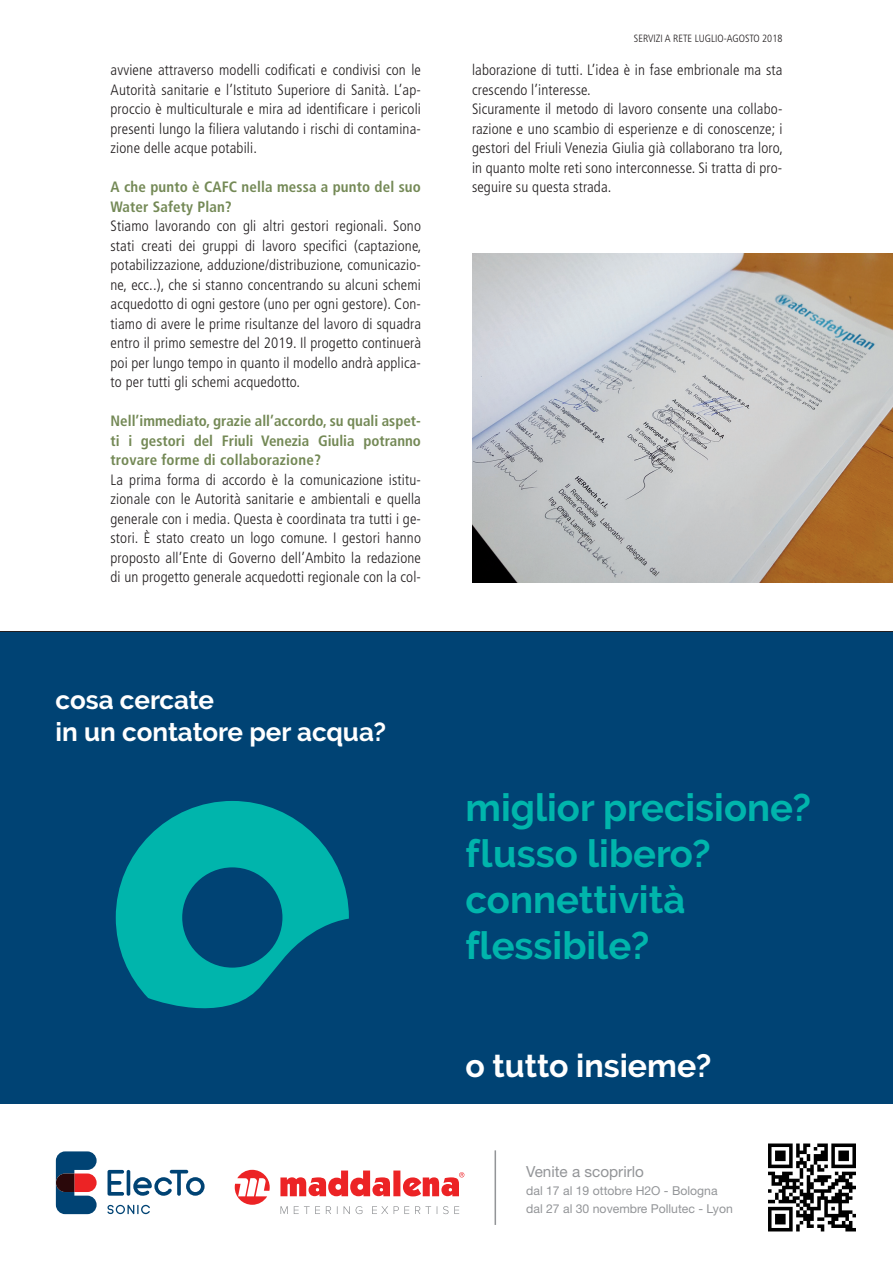
<style>
.page{position:relative;width:893px;height:1263px;background:#fff}
.page>*{position:absolute;margin:0;border:0;box-sizing:border-box;transform-origin:0 0}
.t1{font:700 38.25px/45.9px "Raleway";color:#00b5ac}
.t2{font:700 32.1px "Raleway";color:#fff}
.t3{font:700 25.95px/31.2px "Raleway";color:#fff}
.t4{font:15.3px "Helvetica Neue LT Std";color:#939598}
.t5{font:300 condensed 15px/19.5px "Frutiger LT Std";letter-spacing:.01em;color:#231f20;text-align:justify}
.t6{font:700 condensed 15px/19.5px "Frutiger LT Std";letter-spacing:.01em;color:#748956}
.t7{font:12.3px/18.3px "Helvetica Neue LT Std";color:#939598}
.t8{font:300 condensed 10.5px "Frutiger LT Std";color:#231f20}
</style>
<div class="page">
<div style="left:1px;top:631px;width:892px;height:632px;background:#004374"></div>
<div style="left:1px;top:1104px;width:892px;height:159px;background:#fff"></div>
<svg style="left:108px;top:1170px;width:16px;height:26px"></svg>
<hr style="left:127px;top:1170px;width:3px;height:26px;background:#004374;border-radius:2px">
<svg style="left:133px;top:1170px;width:72px;height:26px"></svg>
<svg style="left:107px;top:1205px;width:43px;height:9px"></svg>
<svg style="left:56px;top:1151px;width:41px;height:63px;background:#4a516f"></svg>
<hr style="left:495px;top:1150px;width:1px;height:75px;background:#939598">
<svg style="left:280px;top:1206px;width:179px;height:8px"></svg>
<svg style="left:280px;top:1170px;width:184px;height:26px"></svg>
<svg style="left:235px;top:1170px;width:35px;height:35px"></svg>
<img style="left:768px;top:1144px;width:87px;height:87px">
<svg style="left:116px;top:801px;width:233px;height:208px;fill:#00b5ac"></svg>
<hr style="left:0;top:631px;width:893px;height:1px;background:#231f20">
<img style="left:472px;top:253px;width:421px;height:330px">
<p class="t5" style="left:111px;top:60px;width:312px">avviene attraverso modelli codificati e condivisi con le Autorità sanitarie e l’Istituto Superiore di Sanità. L’ap&shy;proccio è multiculturale e mira ad identificare i pericoli presenti lungo la filiera valutando i rischi di contamina&shy;zione delle acque potabili.</p>
<p class="t6" style="left:111px;top:177px;width:312px">A che punto è CAFC nella messa a punto del suo<br>Water Safety Plan?</p>
<p class="t5" style="left:111px;top:216px;width:312px">Stiamo lavorando con gli altri gestori regionali. Sono stati creati dei gruppi di lavoro specifici (captazione, potabilizzazione, adduzione/distribuzione, comunicazio&shy;ne, ecc..), che si stanno concentrando su alcuni schemi acquedotto di ogni gestore (uno per ogni gestore). Con&shy;tiamo di avere le prime risultanze del lavoro di squadra entro il primo semestre del 2019. Il progetto continuerà poi per lungo tempo in quanto il modello andrà applica&shy;to per tutti gli schemi acquedotto.</p>
<p class="t6" style="left:111px;top:411px;width:312px;text-align:justify">Nell’immediato, grazie all’accordo, su quali aspet&shy;ti i gestori del Friuli Venezia Giulia potranno trovare forme di collaborazione?</p>
<p class="t5" style="left:111px;top:470px;width:312px">La prima forma di accordo è la comunicazione istitu&shy;zionale con le Autorità sanitarie e ambientali e quella generale con i media. Questa è coordinata tra tutti i ge&shy;stori. È stato creato un logo comune. I gestori hanno proposto all’Ente di Governo dell’Ambito la redazione di un progetto generale acquedotti regionale con la col-</p>
<h3 class="t3" style="left:56px;top:685px;width:332px">cosa cercate<br>in un contatore per acqua?</h3>
<p class="t8" style="left:634px;top:32px;width:150px">SERVIZI A RETE LUGLIO-AGOSTO 2018</p>
<p class="t5" style="left:472px;top:60px;width:312px;text-align:left">laborazione di tutti. L’idea è in fase embrionale ma sta crescendo l’interesse.<br>Sicuramente il metodo di lavoro consente una collabo&shy;razione e uno scambio di esperienze e di conoscenze; i gestori del Friuli Venezia Giulia già collaborano tra loro, in quanto molte reti sono interconnesse. Si tratta di pro&shy;seguire su questa strada.</p>
<h1 class="t1" style="left:465px;top:785px;width:347px">miglior precisione? flusso libero? connettività flessibile?</h1>
<h2 class="t2" style="left:465px;top:1047px;width:247px">o tutto insieme?</h2>
<p class="t4" style="left:526px;top:1162px;width:119px">Venite a scoprirlo</p>
<p class="t7" style="left:526px;top:1181px;width:208px">dal 17 al 19 ottobre H2O - Bologna dal 27 al 30 novembre Pollutec - Lyon</p>
</div>
